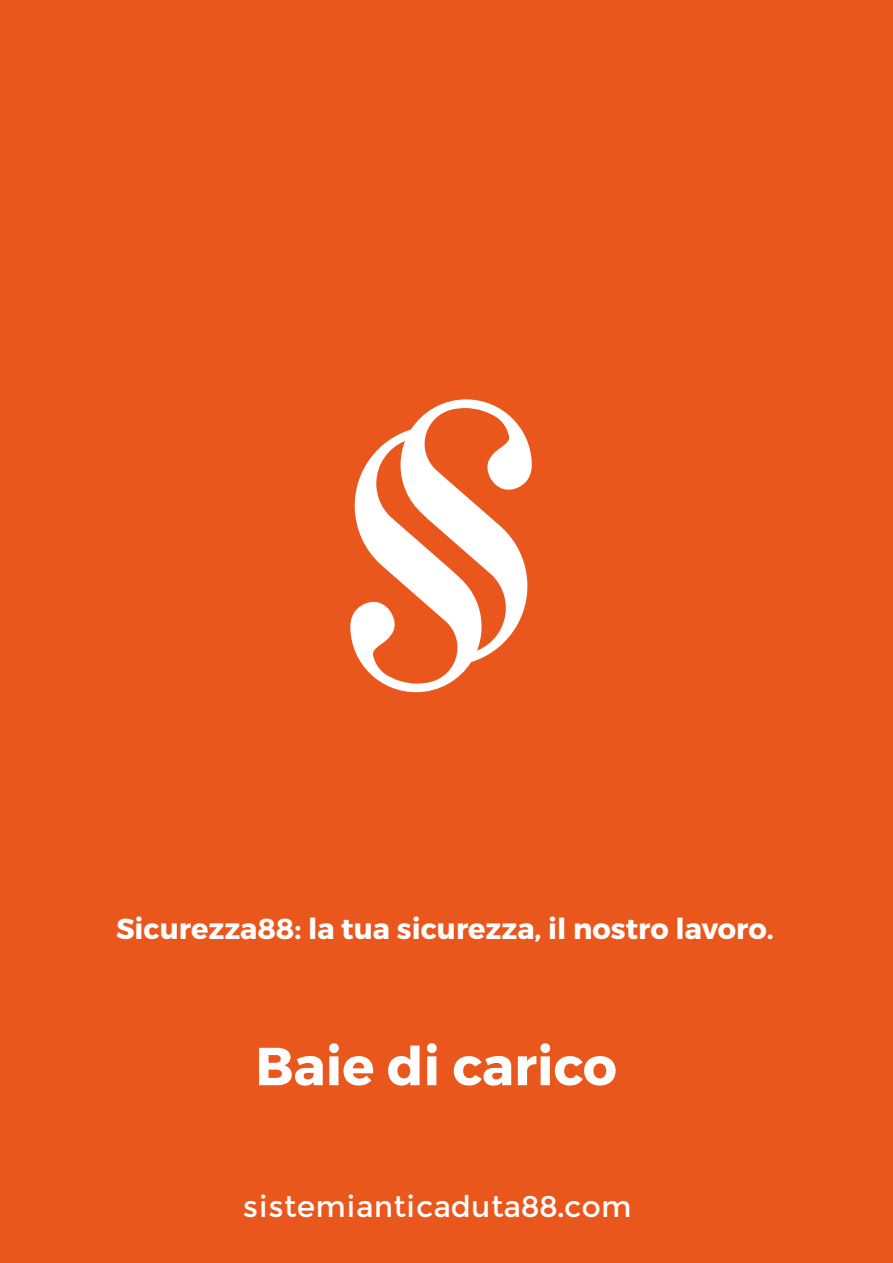
<style>
.page{position:relative;width:893px;height:1263px;background:#ea571c}
.page>*{position:absolute;margin:0;border:0;box-sizing:border-box;transform-origin:0 0}
.t1{font:700 53.4px "Montserrat";color:#fff}
.t2{font:29.7px "Montserrat";color:#fff}
.t3{font:700 28.8px "Montserrat";color:#fff}
</style>
<div class="page">
<svg style="left:350px;top:399px;width:182px;height:293px"></svg>
<p class="t3" style="left:116px;top:911px;width:659px">Sicurezza88: la tua sicurezza, il nostro lavoro.</p>
<h1 class="t1" style="left:255px;top:1033px;width:363px">Baie di carico</h1>
<p class="t2" style="left:243px;top:1188px;width:391px">sistemianticaduta88.com</p>
</div>
